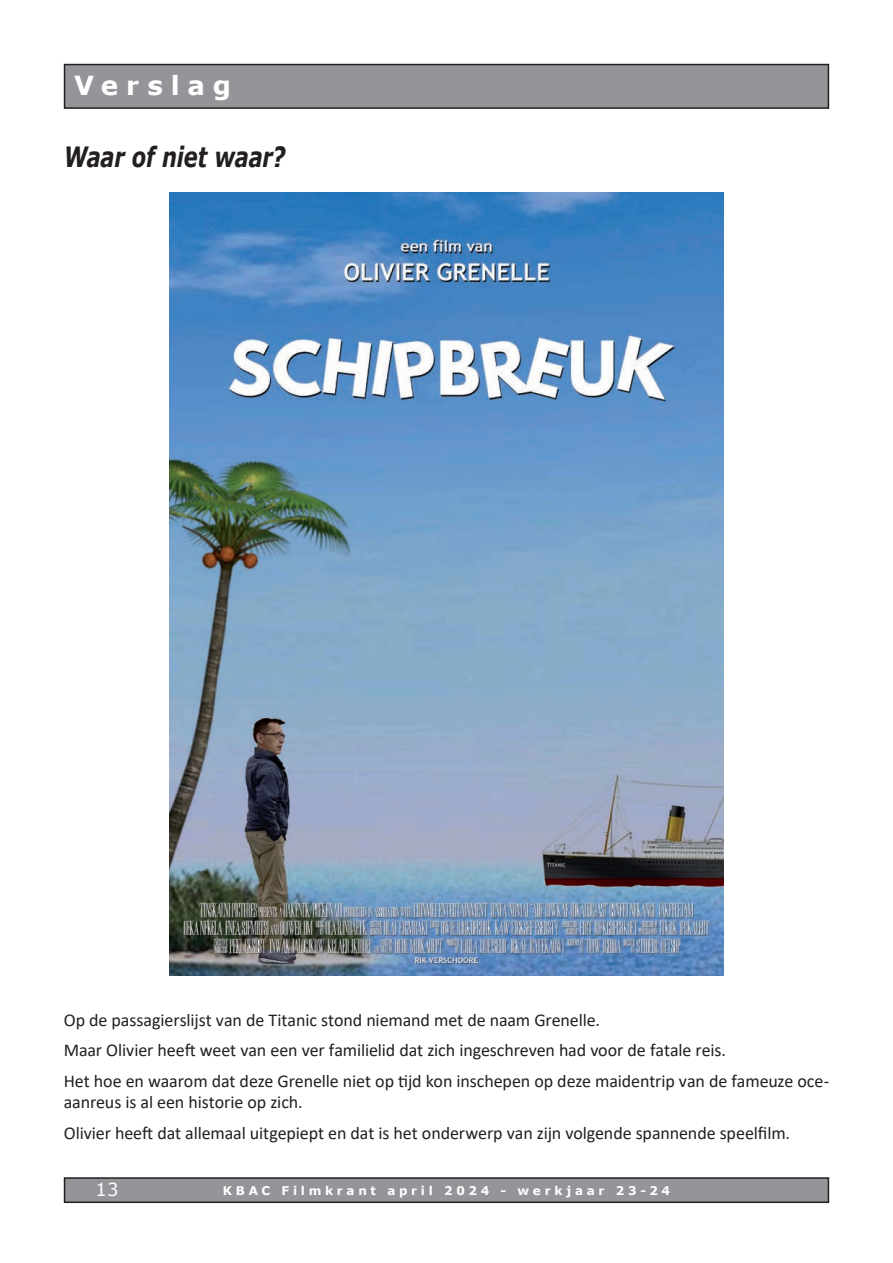
<style>
.page{position:relative;width:893px;height:1263px;background:#fff}
.page>*{position:absolute;margin:0;border:0;box-sizing:border-box;transform-origin:0 0}
.t1{font:italic 700 27.9px "Verdana";letter-spacing:-.01em;color:#231f20;scale:.75 1}
.t2{font:700 26.25px "Verdana";letter-spacing:.295em;color:#fff}
.t3{font:18px/30.6px "Calibri";letter-spacing:-.005em;color:#231f20}
.t4{font:18px "Verdana";color:#fff}
.t5{font:700 12px "Verdana";letter-spacing:.31em;color:#fff}
</style>
<div class="page">
<svg style="left:63px;top:1177px;width:767px;height:27px;background:#8b8c8f"></svg>
<svg style="left:63px;top:63px;width:767px;height:46px;background:#8d8f91"></svg>
<img style="left:170px;top:192px;width:553px;height:783px">
<h2 class="t2" style="left:74px;top:66px;width:158px">Verslag</h2>
<h1 class="t1" style="left:64px;top:137px;width:297px">Waar of niet waar?</h1>
<p class="t3" style="left:64px;top:1004px;width:767px">Op de passagierslijst van de Titanic stond niemand met de naam Grenelle.<br>Maar Olivier heeft weet van een ver familielid dat zich ingeschreven had voor de fatale reis.<br>Het hoe en waarom dat deze Grenelle niet op tijd kon inschepen op deze maidentrip van de fameuze oce-</p>
<p class="t3" style="left:64px;top:1087px;width:728px">aanreus is al een historie op zich.<br>Olivier heeft dat allemaal uitgepiept en dat is het onderwerp van zijn volgende spannende speelfilm.</p>
<p class="t4" style="left:96px;top:1177px;width:24px">13</p>
<p class="t5" style="left:223px;top:1182px;width:449px">KBAC Filmkrant april 2024 - werkjaar 23-24</p>
</div>
